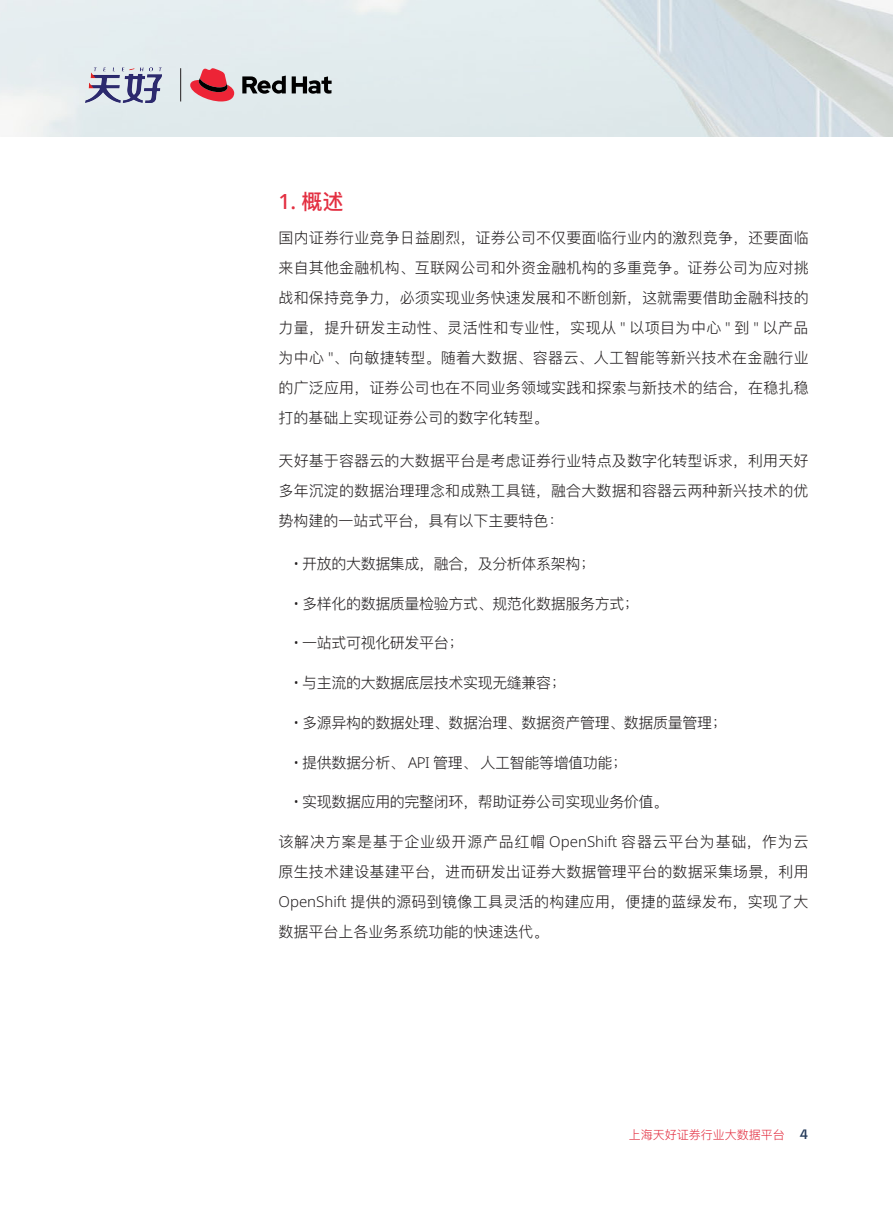
<style>
.page{position:relative;width:893px;height:1212px;background:#fff}
.page>*{position:absolute;margin:0;border:0;box-sizing:border-box;transform-origin:0 0}
.一级标题{font:500 21px "Noto Sans";color:#e32f41}
.二级标题{font:15px/30px "Ping Fang SC Regular";letter-spacing:.01em;color:#231f20;text-align:justify}
.内文带点缩进{font:15px "Ping Fang SC Regular";letter-spacing:-.025em;color:#231f20}
.t1{font:12px "Ping Fang SC Regular";color:#e32f41}
.s1{font-family:"Ping Fang SC Bold";font-weight:400}
.s2{font-family:"Noto Sans";font-weight:300}
.s3{font-family:"Neue Plak Text";font-weight:600;font-size:13.5px;color:#263c5b}
</style>
<div class="page">
<img style="left:0;top:0;width:893px;height:136px">
<svg style="left:190px;top:68px;width:44px;height:33px"></svg>
<svg style="left:242px;top:76px;width:90px;height:18px;background:#6e7374"></svg>
<hr style="left:180px;top:68px;width:1px;height:33px;background:#231f20">
<img style="left:85px;top:67px;width:77px;height:36px">
<p class="一级标题" style="left:279px;top:186px;width:66px">1. <span class="s1">概述</span></p>
<p class="二级标题" style="left:279px;top:223px;width:532px">国内证券行业竞争日益剧烈，证券公司不仅要面临行业内的激烈竞争，还要面临来自其他金融机构、互联网公司和外资金融机构的多重竞争。证券公司为应对挑战和保持竞争力，必须实现业务快速发展和不断创新，这就需要借助金融科技的力量，提升研发主动性、灵活性和专业性，实现从 <span class="s2">"</span> 以项目为中心 <span class="s2">"</span> 到 <span class="s2">"</span> 以产品为中心 <span class="s2">"</span>、向敏捷转型。随着大数据、容器云、人工智能等新兴技术在金融行业的广泛应用，证券公司也在不同业务领域实践和探索与新技术的结合，在稳扎稳打的基础上实现证券公司的数字化转型。</p>
<p class="二级标题" style="left:279px;top:446px;width:531px">天好基于容器云的大数据平台是考虑证券行业特点及数字化转型诉求，利用天好多年沉淀的数据治理理念和成熟工具链，融合大数据和容器云两种新兴技术的优势构建的一站式平台，具有以下主要特色：</p>
<p class="内文带点缩进" style="left:293px;top:554px;width:303px"><span class="s2">•</span> 开放的大数据集成，融合，及分析体系架构；</p>
<p class="内文带点缩进" style="left:293px;top:594px;width:347px"><span class="s2">•</span> 多样化的数据质量检验方式、规范化数据服务方式；</p>
<p class="内文带点缩进" style="left:293px;top:634px;width:172px"><span class="s2">•</span> 一站式可视化研发平台；</p>
<p class="内文带点缩进" style="left:293px;top:674px;width:274px"><span class="s2">•</span> 与主流的大数据底层技术实现无缝兼容；</p>
<p class="内文带点缩进" style="left:293px;top:714px;width:435px"><span class="s2">•</span> 多源异构的数据处理、数据治理、数据资产管理、数据质量管理；</p>
<p class="内文带点缩进" style="left:293px;top:753px;width:335px"><span class="s2">•</span> 提供数据分析、 <span class="s2">API</span> 管理、人工智能等增值功能；</p>
<p class="内文带点缩进" style="left:293px;top:793px;width:376px"><span class="s2">•</span> 实现数据应用的完整闭环，帮助证券公司实现业务价值。</p>
<p class="二级标题" style="left:279px;top:827px;width:532px">该解决方案是基于企业级开源产品红帽 <span class="s2">OpenShift</span> 容器云平台为基础，作为云原生技术建设基建平台，进而研发出证券大数据管理平台的数据采集场景，利用<span class="s2">OpenShift</span> 提供的源码到镜像工具灵活的构建应用，便捷的蓝绿发布，实现了大数据平台上各业务系统功能的快速迭代。</p>
<p class="t1" style="left:629px;top:1127px;width:181px">上海天好证券行业大数据平台 <span class="s3">4</span></p>
</div>
